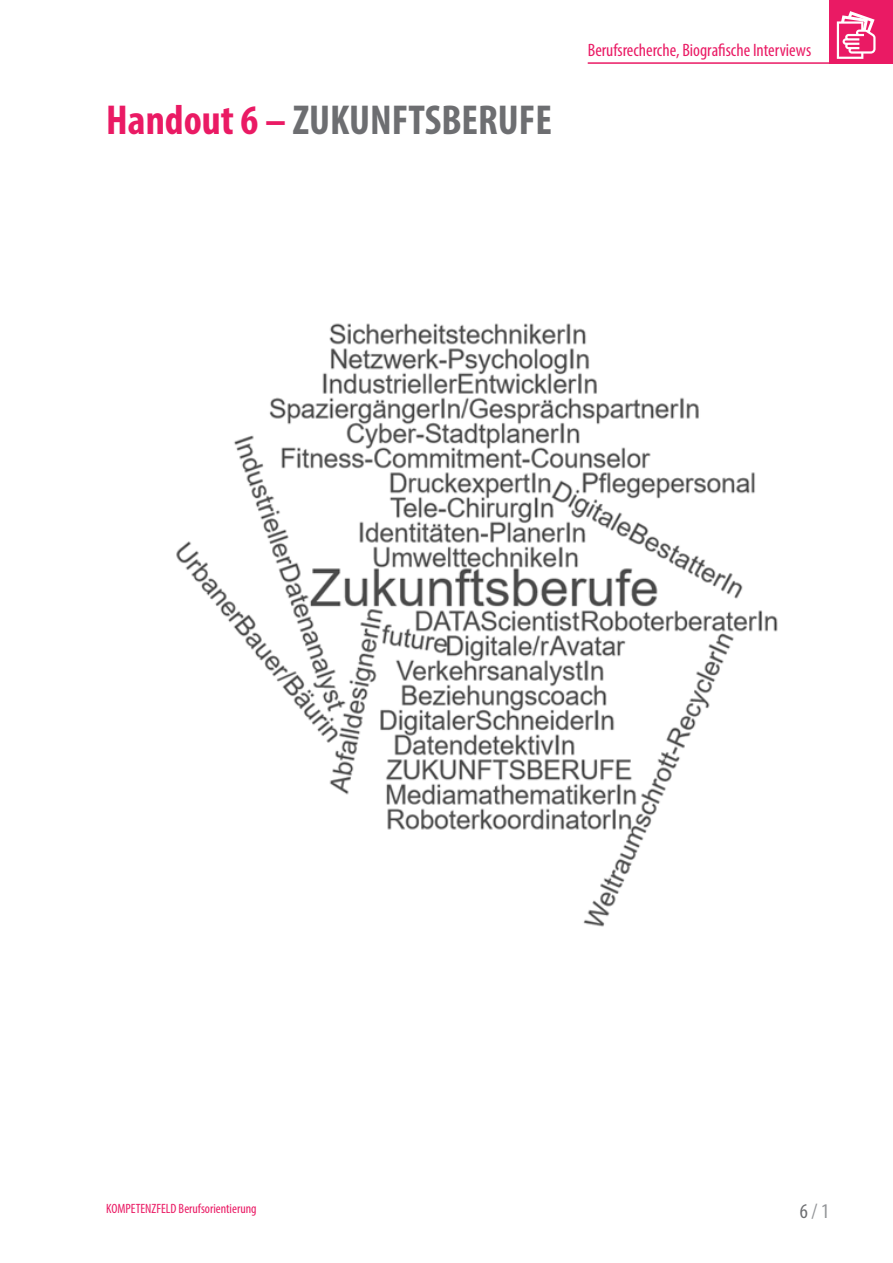
<style>
.page{position:relative;width:893px;height:1263px;background:#fff}
.page>*{position:absolute;margin:0;border:0;box-sizing:border-box;transform-origin:0 0}
.t1{font:700 condensed 42px "Myriad Pro";color:#ea1a64}
.t2{font:700 condensed 42px "Myriad Pro";color:#6d6e71}
.t3{font:condensed 21px "Myriad Pro";color:#939598}
.t4{font:condensed 18px "Myriad Pro";color:#ea1a64}
.t5{font:condensed 13.5px "Myriad Pro";color:#ea1a64}
.s1{color:#6d6e71}
</style>
<div class="page">
<hr style="left:588px;top:62px;width:266px;height:2px;background:#ea1a64">
<div style="left:829px;top:0;width:64px;height:64px;background:#ea1a64"></div>
<div style="left:842px;top:12px;width:32px;height:29px;border:3px solid #fff;border-radius:7px"></div>
<svg style="left:837px;top:14px;width:38px;height:45px"></svg>
<img style="left:176px;top:323px;width:602px;height:604px">
<p class="t1" style="left:106px;top:93px;width:224px">Handout 6 – <span class="s1">ZUKUN</span></p>
<p class="t2" style="left:392px;top:93px;width:161px">FTSBERUFE</p>
<p class="t4" style="left:588px;top:39px;width:225px">Berufsrecherche, Biografische Interviews</p>
<p class="t5" style="left:106px;top:1200px;width:152px">KOMPETENZFELD Berufsorientierung</p>
<p class="t3" style="left:800px;top:1198px;width:31px"><span class="s1">6</span> / 1</p>
</div>
